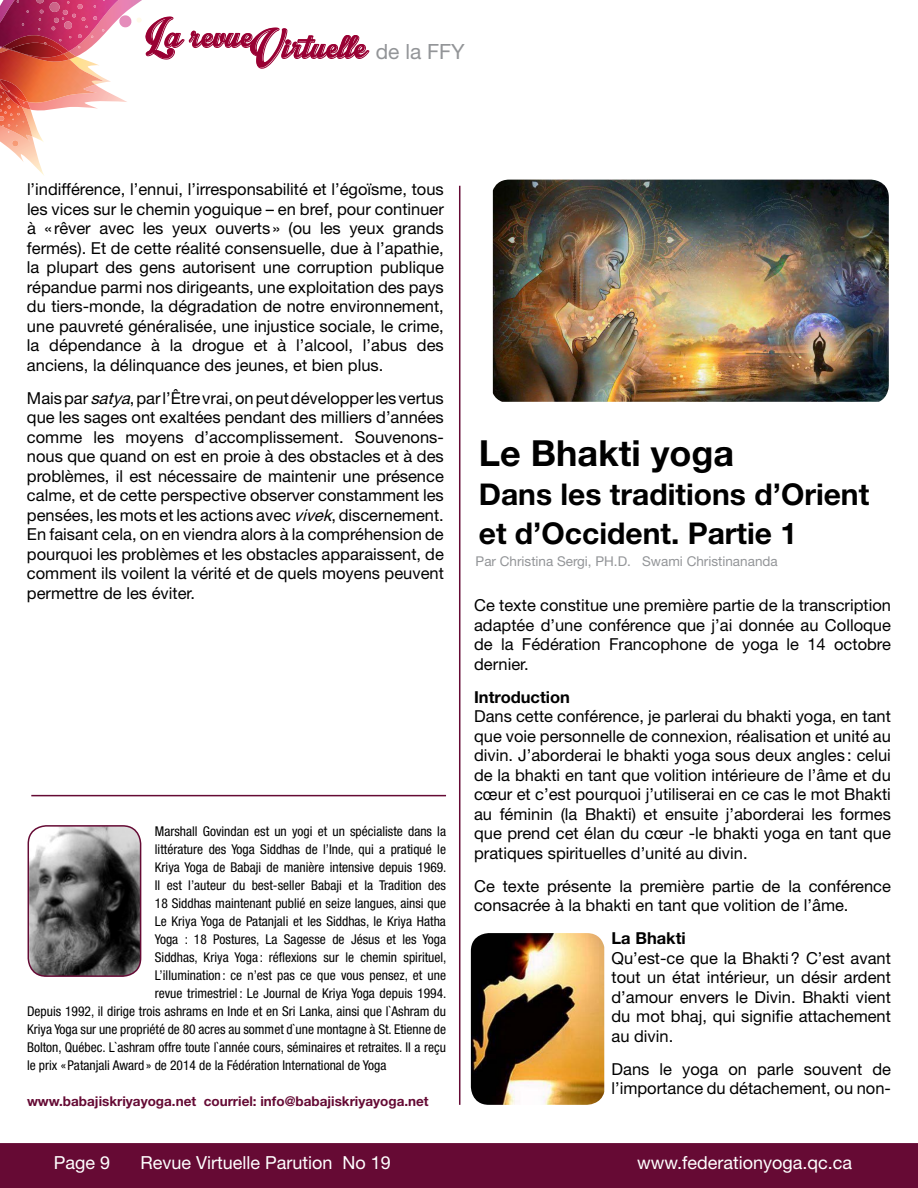
<style>
.page{position:relative;width:918px;height:1188px;background:#fff}
.page>*{position:absolute;margin:0;border:0;box-sizing:border-box;transform-origin:0 0}
.t1{font:52.65px "Intrique Script Personal Use";color:#903}
.t2{font:700 36px "Helvetica Neue LT Std";color:#000}
.t3{font:700 30px/39px "Helvetica Neue LT Std";color:#000}
.t4{font:21px "Helvetica Neue LT Std";color:#939598}
.t5{font:18px "Helvetica Neue LT Std";color:#fff}
.t6{font:16.5px/19.5px "Helvetica Neue LT Std";color:#000;text-align:justify}
.t7{font:700 16.5px "Helvetica Neue LT Std";color:#000}
.t8{font:condensed 13.5px "Helvetica Neue LT Std";color:#000}
.t9{font:700 13.5px "Helvetica Neue LT Std";color:#650a34}
.t10{font:13.5px "Helvetica Neue LT Std";color:#939598}
.s1{font-style:italic}
</style>
<div class="page">
<div style="left:0;top:1143px;width:918px;height:45px;background:#660a34"></div>
<svg style="left:0;top:0;width:369px;height:175px"></svg>
<hr style="left:459px;top:186px;width:1px;height:919px;background:#650a34">
<img style="left:29px;top:826px;width:111px;height:150px">
<div style="left:28px;top:825px;width:113px;height:152px;border:2px solid #650a34;border-radius:18px"></div>
<hr style="left:31px;top:795px;width:415px;height:1px;background:#650a34">
<img style="left:493px;top:180px;width:396px;height:222px">
<img style="left:471px;top:933px;width:133px;height:172px">
<h1 class="t1" style="left:145px;top:18px;width:223px">La revueVirtuelle</h1>
<p class="t4" style="left:376px;top:39px;width:91px">de la FFY</p>
<p class="t6" style="left:27px;top:180px;width:418px">l’indifférence, l’ennui, l’irresponsabilité et l’égoïsme, tous les vices sur le chemin yoguique – en bref, pour continuer à « rêver avec les yeux ouverts » (ou les yeux grands fermés). Et de cette réalité consensuelle, due à l’apathie, la plupart des gens autorisent une corruption publique répandue parmi nos dirigeants, une exploitation des pays du tiers-monde, la dégradation de notre environnement, une pauvreté généralisée, une injustice sociale, le crime, la dépendance à la drogue et à l’alcool, l’abus des anciens, la délinquance des jeunes, et bien plus.</p>
<p class="t6" style="left:27px;top:388px;width:418px">Mais par <span class="s1">satya</span>, par l’Être vrai, on peut développer les vertus que les sages ont exaltées pendant des milliers d’années comme les moyens d’accomplissement. Souvenons&shy;nous que quand on est en proie à des obstacles et à des problèmes, il est nécessaire de maintenir une présence calme, et de cette perspective observer constamment les pensées, les mots et les actions avec <span class="s1">vivek</span>, discernement.<br>En faisant cela, on en viendra alors à la compréhension de pourquoi les problèmes et les obstacles apparaissent, de comment ils voilent la vérité et de quels moyens peuvent permettre de les éviter.</p>
<p class="t8" style="left:155px;top:823px;width:293px">Marshall Govindan est un yogi et un spécialiste dans la</p>
<p class="t8" style="left:155px;top:841px;width:293px">littérature des Yoga Siddhas de l’Inde, qui a pratiqué le</p>
<p class="t8" style="left:155px;top:859px;width:293px">Kriya Yoga de Babaji de manière intensive depuis 1969.</p>
<p class="t8" style="left:155px;top:877px;width:293px">Il est l’auteur du best-seller Babaji et la Tradition des</p>
<p class="t8" style="left:155px;top:895px;width:293px">18 Siddhas maintenant publié en seize langues, ainsi que</p>
<p class="t8" style="left:155px;top:913px;width:293px">Le Kriya Yoga de Patanjali et les Siddhas, le Kriya Hatha</p>
<p class="t8" style="left:155px;top:931px;width:293px">Yoga : 18 Postures, La Sagesse de Jésus et les Yoga</p>
<p class="t8" style="left:155px;top:949px;width:293px">Siddhas, Kriya Yoga : réflexions sur le chemin spirituel,</p>
<p class="t8" style="left:155px;top:967px;width:293px">L’illumination : ce n’est pas ce que vous pensez, et une</p>
<p class="t8" style="left:155px;top:985px;width:293px">revue trimestriel : Le Journal de Kriya Yoga depuis 1994.</p>
<p class="t8" style="left:27px;top:1003px;width:421px">Depuis 1992, il dirige trois ashrams en Inde et en Sri Lanka, ainsi que l`Ashram du</p>
<p class="t8" style="left:27px;top:1021px;width:421px">Kriya Yoga sur une propriété de 80 acres au sommet d`une montagne à St. Etienne de</p>
<p class="t8" style="left:27px;top:1039px;width:421px">Bolton, Québec. L`ashram offre toute l`année cours, séminaires et retraites. Il a reçu</p>
<p class="t8" style="left:27px;top:1057px;width:361px">le prix « Patanjali Award » de 2014 de la Fédération International de Yoga</p>
<p class="t9" style="left:27px;top:1093px;width:403px">www.babajiskriyayoga.net courriel: info@babajiskriyayoga.net</p>
<h2 class="t2" style="left:479px;top:431px;width:257px">Le Bhakti yoga</h2>
<h3 class="t3" style="left:479px;top:474px;width:392px">Dans les traditions d’Orient et d’Occident. Partie 1</h3>
<p class="t10" style="left:476px;top:553px;width:304px">Par Christina Sergi, PH.D. Swami Christinananda</p>
<p class="t6" style="left:474px;top:595px;width:418px">Ce texte constitue une première partie de la transcription adaptée d’une conférence que j’ai donnée au Colloque de la Fédération Francophone de yoga le 14 octobre dernier.</p>
<p class="t7" style="left:474px;top:687px;width:97px">Introduction</p>
<p class="t6" style="left:474px;top:706px;width:418px">Dans cette conférence, je parlerai du bhakti yoga, en tant que voie personnelle de connexion, réalisation et unité au divin. J’aborderai le bhakti yoga sous deux angles : celui de la bhakti en tant que volition intérieure de l’âme et du cœur et c’est pourquoi j’utiliserai en ce cas le mot Bhakti au féminin (la Bhakti) et ensuite j’aborderai les formes que prend cet élan du cœur -le bhakti yoga en tant que pratiques spirituelles d’unité au divin.</p>
<p class="t6" style="left:474px;top:876px;width:418px">Ce texte présente la première partie de la conférence consacrée à la bhakti en tant que volition de l’âme.</p>
<p class="t7" style="left:612px;top:928px;width:76px">La Bhakti</p>
<p class="t6" style="left:612px;top:948px;width:281px">Qu’est-ce que la Bhakti? C’est avant tout un état intérieur, un désir ardent d’amour envers le Divin. Bhakti vient du mot bhaj, qui signifie attachement au divin.</p>
<p class="t6" style="left:612px;top:1059px;width:281px">Dans le yoga on parle souvent de l’importance du détachement, ou non-</p>
<p class="t5" style="left:54px;top:1152px;width:58px">Page 9</p>
<p class="t5" style="left:140px;top:1152px;width:252px">Revue Virtuelle Parution No 19</p>
<p class="t5" style="left:637px;top:1152px;width:216px">www.federationyoga.qc.ca</p>
</div>
